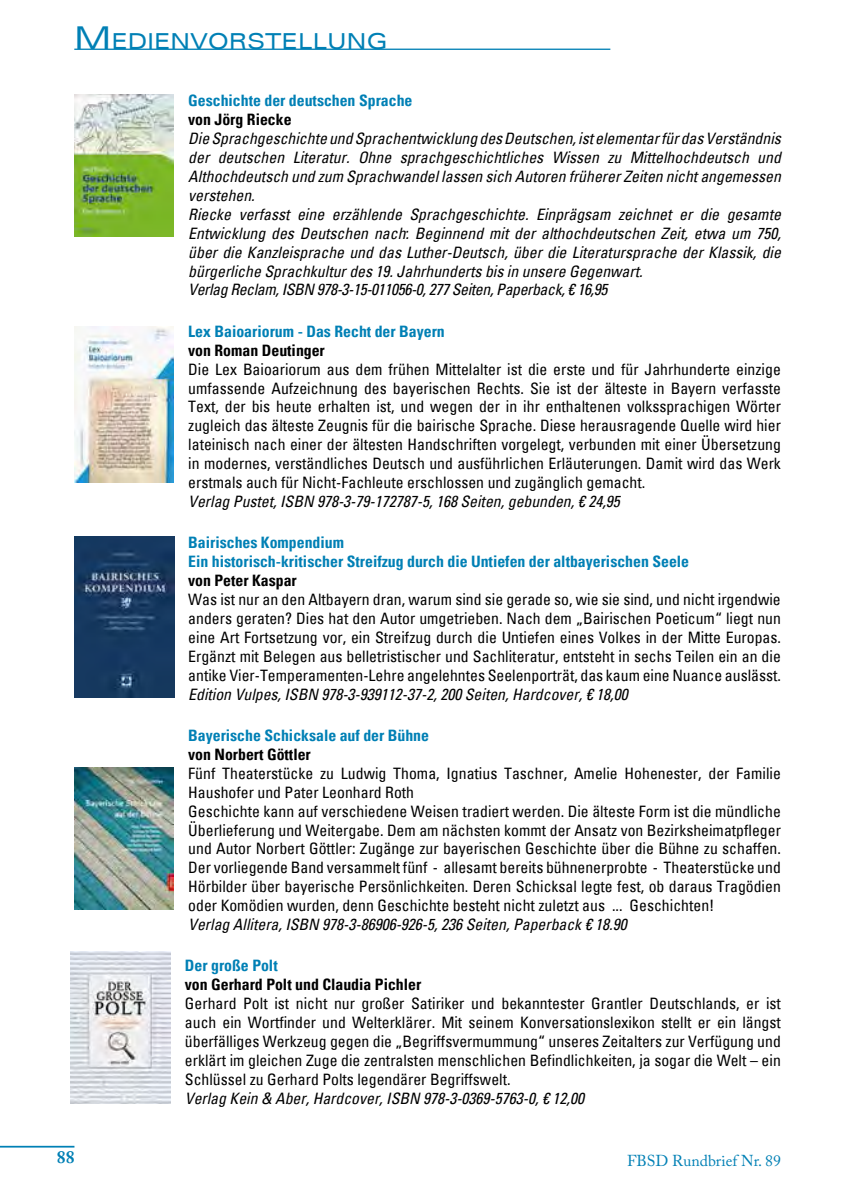
<style>
.page{position:relative;width:844px;height:1191px;background:#fff}
.page>*{position:absolute;margin:0;border:0;box-sizing:border-box;transform-origin:0 0}
.t1{font:expanded 22.05px "Univers";color:#0080b5}
.t2{font:700 17.5px "Adobe Caslon Pro";color:#0080b5}
.t3{font:condensed 15.75px/18.9px "Univers";color:#000;text-align:justify}
.t4{font:italic condensed 15.75px/18.9px "Univers";color:#000}
.t5{font:700 condensed 15.75px/18.9px "Univers";color:#0080b5}
.t6{font:700 condensed 15.75px "Univers";color:#000}
.t7{font:15.75px "Adobe Caslon Pro";color:#0080b5}
.s1{font-size:31.5px}
</style>
<div class="page">
<hr style="left:0;top:1145px;width:74px;height:2px;background:#0080b5">
<hr style="left:74px;top:49px;width:536px;height:1px;background:#0080b5">
<img style="left:74px;top:94px;width:100px;height:142px">
<img style="left:74px;top:327px;width:100px;height:155px">
<img style="left:75px;top:536px;width:99px;height:161px">
<img style="left:74px;top:767px;width:100px;height:142px">
<img style="left:71px;top:951px;width:99px;height:152px">
<h1 class="t1" style="left:74px;top:28px;width:315px"><span class="s1">M</span> EDIENVORSTELLUNG</h1>
<p class="t5" style="left:188px;top:91px;width:225px">Geschichte der deutschen Sprache</p>
<p class="t6" style="left:188px;top:110px;width:105px">von Jörg Riecke</p>
<p class="t4" style="left:188px;top:129px;width:594px">Die Sprachgeschichte und Sprachentwicklung des Deutschen, ist elementar für das Verständnis der deutschen Literatur. Ohne sprachgeschichtliches Wissen zu Mittelhochdeutsch und Althochdeutsch und zum Sprachwandel lassen sich Autoren früherer Zeiten nicht angemessen verstehen.<br>Riecke verfasst eine erzählende Sprachgeschichte. Einprägsam zeichnet er die gesamte Entwicklung des Deutschen nach: Beginnend mit der althochdeutschen Zeit, etwa um 750, über die Kanzleisprache und das Luther-Deutsch, über die Literatursprache der Klassik, die bürgerliche Sprachkultur des 19. Jahrhunderts bis in unsere Gegenwart.<br>Verlag Reclam, ISBN 978-3-15-011056-0, 277 Seiten, Paperback, € 16,95</p>
<p class="t5" style="left:188px;top:322px;width:258px">Lex Baioariorum - Das Recht der Bayern</p>
<p class="t6" style="left:188px;top:340px;width:138px">von Roman Deutinger</p>
<p class="t3" style="left:188px;top:359px;width:594px">Die Lex Baioariorum aus dem frühen Mittelalter ist die erste und für Jahrhunderte einzige umfassende Aufzeichnung des bayerischen Rechts. Sie ist der älteste in Bayern verfasste Text, der bis heute erhalten ist, und wegen der in ihr enthaltenen volkssprachigen Wörter zugleich das älteste Zeugnis für die bairische Sprache. Diese herausragende Quelle wird hier lateinisch nach einer der ältesten Handschriften vorgelegt, verbunden mit einer Übersetzung in modernes, verständliches Deutsch und ausführlichen Erläuterungen. Damit wird das Werk erstmals auch für Nicht-Fachleute erschlossen und zugänglich gemacht.</p>
<p class="t4" style="left:188px;top:491px;width:433px">Verlag Pustet, ISBN 978-3-79-172787-5, 168 Seiten, gebunden, € 24,95</p>
<p class="t5" style="left:188px;top:533px;width:502px">Bairisches Kompendium<br>Ein historisch-kritischer Streifzug durch die Untiefen der altbayerischen Seele</p>
<p class="t6" style="left:188px;top:571px;width:110px">von Peter Kaspar</p>
<p class="t3" style="left:188px;top:589px;width:594px">Was ist nur an den Altbayern dran, warum sind sie gerade so, wie sie sind, und nicht irgendwie anders geraten? Dies hat den Autor umgetrieben. Nach dem „Bairischen Poeticum“ liegt nun eine Art Fortsetzung vor, ein Streifzug durch die Untiefen eines Volkes in der Mitte Europas.<br>Ergänzt mit Belegen aus belletristischer und Sachliteratur, entsteht in sechs Teilen ein an die antike Vier-Temperamenten-Lehre angelehntes Seelenporträt, das kaum eine Nuance auslässt.</p>
<p class="t4" style="left:188px;top:684px;width:441px">Edition Vulpes, ISBN 978-3-939112-37-2, 200 Seiten, Hardcover, € 18,00</p>
<p class="t5" style="left:188px;top:726px;width:242px">Bayerische Schicksale auf der Bühne</p>
<p class="t6" style="left:188px;top:744px;width:124px">von Norbert Göttler</p>
<p class="t3" style="left:188px;top:763px;width:594px;text-align:left">Fünf Theaterstücke zu Ludwig Thoma, Ignatius Taschner, Amelie Hohenester, der Familie Haushofer und Pater Leonhard Roth<br>Geschichte kann auf verschiedene Weisen tradiert werden. Die älteste Form ist die mündliche Überlieferung und Weitergabe. Dem am nächsten kommt der Ansatz von Bezirksheimatpfleger und Autor Norbert Göttler: Zugänge zur bayerischen Geschichte über die Bühne zu schaffen.<br>Der vorliegende Band versammelt fünf - allesamt bereits bühnenerprobte - Theaterstücke und Hörbilder über bayerische Persönlichkeiten. Deren Schicksal legte fest, ob daraus Tragödien oder Komödien wurden, denn Geschichte besteht nicht zuletzt aus ... Geschichten!</p>
<p class="t4" style="left:188px;top:914px;width:440px">Verlag Allitera, ISBN 978-3-86906-926-5, 236 Seiten, Paperback € 18.90</p>
<p class="t5" style="left:185px;top:956px;width:94px">Der große Polt</p>
<p class="t6" style="left:185px;top:975px;width:238px">von Gerhard Polt und Claudia Pichler</p>
<p class="t3" style="left:185px;top:993px;width:597px">Gerhard Polt ist nicht nur großer Satiriker und bekanntester Grantler Deutschlands, er ist auch ein Wortfinder und Welterklärer. Mit seinem Konversationslexikon stellt er ein längst überfälliges Werkzeug gegen die „Begriffsvermummung“ unseres Zeitalters zur Verfügung und erklärt im gleichen Zuge die zentralsten menschlichen Befindlichkeiten, ja sogar die Welt – ein Schlüssel zu Gerhard Polts legendärer Begriffswelt.</p>
<p class="t4" style="left:185px;top:1088px;width:400px">Verlag Kein &amp; Aber, Hardcover, ISBN 978-3-0369-5763-0, € 12,00</p>
<p class="t2" style="left:57px;top:1146px;width:19px">88</p>
<p class="t7" style="left:627px;top:1151px;width:155px">FBSD Rundbrief Nr. 89</p>
</div>
